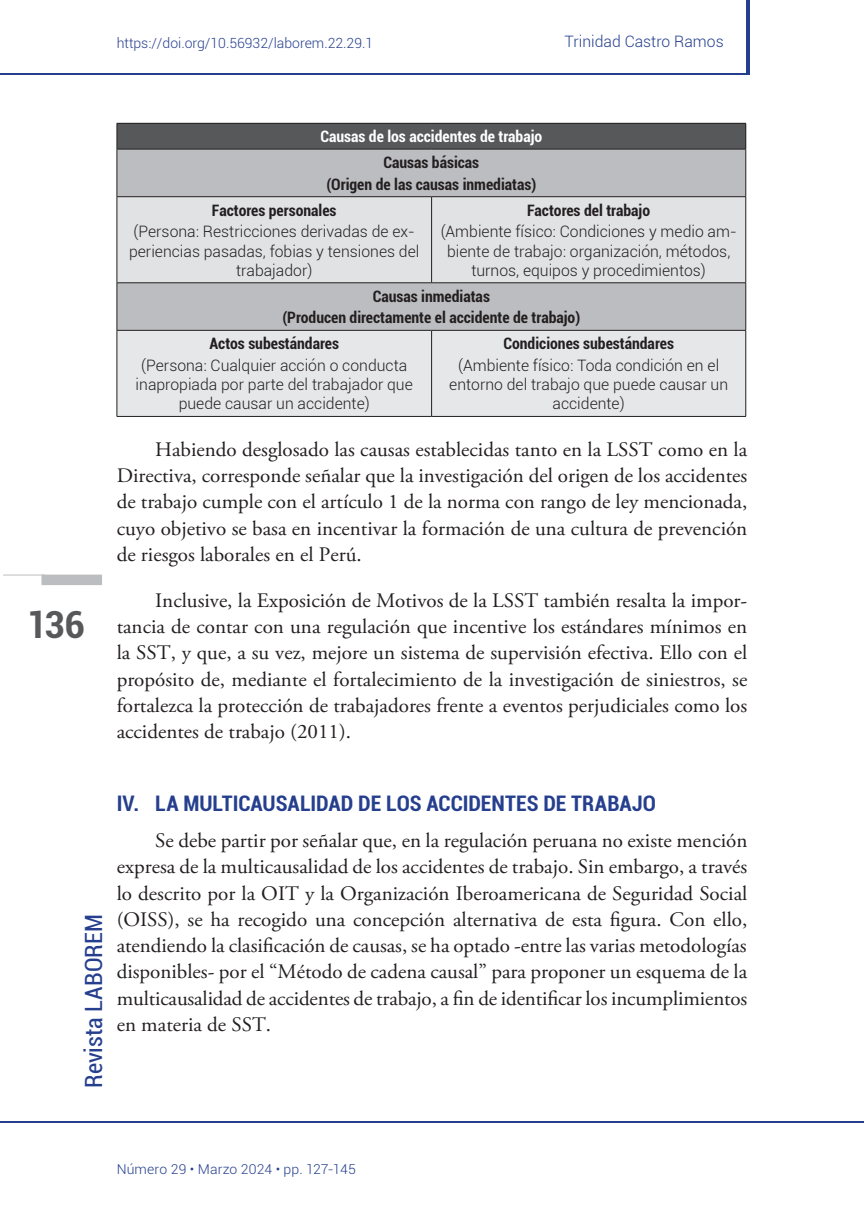
<style>
.page{position:relative;width:864px;height:1211px;background:#fff}
.page>*{position:absolute;margin:0;border:0;box-sizing:border-box;transform-origin:0 0}
.t1{font:700 condensed 37.27px "Roboto";color:#57585a}
.t2{font:condensed 23.8px "Roboto";color:#253f8e}
.t3{font:700 condensed 21.35px "Roboto";color:#253f8e}
.t4{font:20.65px/26.2px "Adobe Garamond Pro";color:#231f20;text-align:justify}
.t5{font:300 15.75px/19.2px "Roboto";color:#231f20;text-align:center}
.t6{font:700 condensed 15.75px/21.7px "Roboto";color:#231f20;text-align:center}
.t7{font:700 condensed 15.75px "Roboto";color:#fff}
.t8{font:300 15.75px "Roboto";color:#253f8e}
.t9{font:300 14px "Roboto";color:#253f8e}
.t10{font:300 13.65px "Roboto";letter-spacing:.01em;color:#253f8e}
</style>
<div class="page">
<hr style="left:3px;top:574px;width:42px;height:1px;background:#bcbdc0">
<div style="left:41px;top:574px;width:61px;height:11px;background:#bcbdc0"></div>
<svg style="left:0;top:0;width:749px;height:75px"></svg>
<svg style="left:0;top:1121px;width:863px;height:1px"></svg>
<div style="left:117px;top:123px;width:628px;height:26px;background:#57585a"></div>
<div style="left:117px;top:150px;width:628px;height:180px;background:#bcbdc0"></div>
<div style="left:117px;top:197px;width:628px;height:85px;background:#e1e2e4"></div>
<div style="left:117px;top:331px;width:628px;height:85px;background:#e6e7e9"></div>
<hr style="left:117px;top:123px;width:314px;height:1px;background:#231f20">
<svg style="left:116px;top:123px;width:1px;height:26px"></svg>
<hr style="left:431px;top:123px;width:314px;height:1px;background:#231f20">
<svg style="left:745px;top:123px;width:1px;height:26px"></svg>
<hr style="left:117px;top:149px;width:314px;height:1px;background:#231f20">
<hr style="left:116px;top:149px;width:1px;height:47px;background:#231f20">
<hr style="left:431px;top:149px;width:314px;height:1px;background:#231f20">
<hr style="left:745px;top:149px;width:1px;height:47px;background:#231f20">
<hr style="left:117px;top:196px;width:314px;height:1px;background:#231f20">
<hr style="left:116px;top:197px;width:1px;height:85px;background:#231f20">
<hr style="left:431px;top:196px;width:314px;height:1px;background:#231f20">
<hr style="left:431px;top:197px;width:1px;height:85px;background:#231f20">
<hr style="left:745px;top:197px;width:1px;height:85px;background:#231f20">
<hr style="left:117px;top:282px;width:314px;height:1px;background:#231f20">
<hr style="left:116px;top:283px;width:1px;height:47px;background:#231f20">
<hr style="left:431px;top:282px;width:314px;height:1px;background:#231f20">
<hr style="left:745px;top:283px;width:1px;height:47px;background:#231f20">
<hr style="left:117px;top:330px;width:314px;height:1px;background:#231f20">
<hr style="left:116px;top:330px;width:1px;height:86px;background:#231f20">
<hr style="left:431px;top:330px;width:314px;height:1px;background:#231f20">
<hr style="left:431px;top:330px;width:1px;height:86px;background:#231f20">
<hr style="left:745px;top:330px;width:1px;height:86px;background:#231f20">
<hr style="left:117px;top:416px;width:314px;height:1px;background:#231f20">
<hr style="left:431px;top:416px;width:314px;height:1px;background:#231f20">
<p class="t9" style="left:117px;top:34px;width:258px">https://doi.org/10.56932/laborem.22.29.1</p>
<p class="t8" style="left:564px;top:30px;width:160px">Trinidad Castro Ramos</p>
<h1 class="t1" style="left:27px;top:598px;width:60px">136</h1>
<p class="t7" style="left:320px;top:125px;width:223px">Causas de los accidentes de trabajo</p>
<p class="t6" style="left:326px;top:151px;width:211px">Causas básicas<br>(Origen de las causas inmediatas)</p>
<p class="t6" style="left:212px;top:198px;width:126px">Factores personales</p>
<p class="t5" style="left:129px;top:221px;width:292px">(Persona: Restricciones derivadas de ex&shy;periencias pasadas, fobias y tensiones del trabajador)</p>
<p class="t6" style="left:527px;top:198px;width:124px">Factores del trabajo</p>
<p class="t5" style="left:440px;top:221px;width:297px">(Ambiente físico: Condiciones y medio am&shy;biente de trabajo: organización, métodos, turnos, equipos y procedimientos)</p>
<p class="t6" style="left:282px;top:284px;width:299px">Causas inmediatas<br>(Producen directamente el accidente de trabajo)</p>
<p class="t6" style="left:209px;top:332px;width:131px">Actos subestándares</p>
<p class="t5" style="left:136px;top:355px;width:278px">(Persona: Cualquier acción o conducta inapropiada por parte del trabajador que puede causar un accidente)</p>
<p class="t6" style="left:503px;top:332px;width:172px">Condiciones subestándares</p>
<p class="t5" style="left:449px;top:355px;width:280px">(Ambiente físico: Toda condición en el entorno del trabajo que puede causar un accidente)</p>
<p class="t4" style="left:117px;top:437px;width:632px;text-indent:38px">Habiendo desglosado las causas establecidas tanto en la LSST como en la Directiva, corresponde señalar que la investigación del origen de los accidentes de trabajo cumple con el artículo 1 de la norma con rango de ley mencionada, cuyo objetivo se basa en incentivar la formación de una cultura de prevención de riesgos laborales en el Perú.</p>
<p class="t4" style="left:117px;top:588px;width:632px;text-indent:38px">Inclusive, la Exposición de Motivos de la LSST también resalta la impor&shy;tancia de contar con una regulación que incentive los estándares mínimos en la SST, y que, a su vez, mejore un sistema de supervisión efectiva. Ello con el propósito de, mediante el fortalecimiento de la investigación de siniestros, se fortalezca la protección de trabajadores frente a eventos perjudiciales como los accidentes de trabajo (2011).</p>
<p class="t2" style="left:77px;top:1087px;width:175px;rotate:-90deg">Revista LABOREM</p>
<p class="t3" style="left:117px;top:788px;width:540px">IV. LA MULTICAUSALIDAD DE LOS ACCIDENTES DE TRABAJO</p>
<p class="t4" style="left:117px;top:828px;width:632px;text-indent:38px">Se debe partir por señalar que, en la regulación peruana no existe mención expresa de la multicausalidad de los accidentes de trabajo. Sin embargo, a través lo descrito por la OIT y la Organización Iberoamericana de Seguridad Social (OISS), se ha recogido una concepción alternativa de esta figura. Con ello, atendiendo la clasificación de causas, se ha optado -entre las varias metodologías disponibles- por el “Método de cadena causal” para proponer un esquema de la multicausalidad de accidentes de trabajo, a fin de identificar los incumplimientos en materia de SST.</p>
<p class="t10" style="left:117px;top:1159px;width:241px">Número 29 • Marzo 2024 • pp. 127-145</p>
</div>
